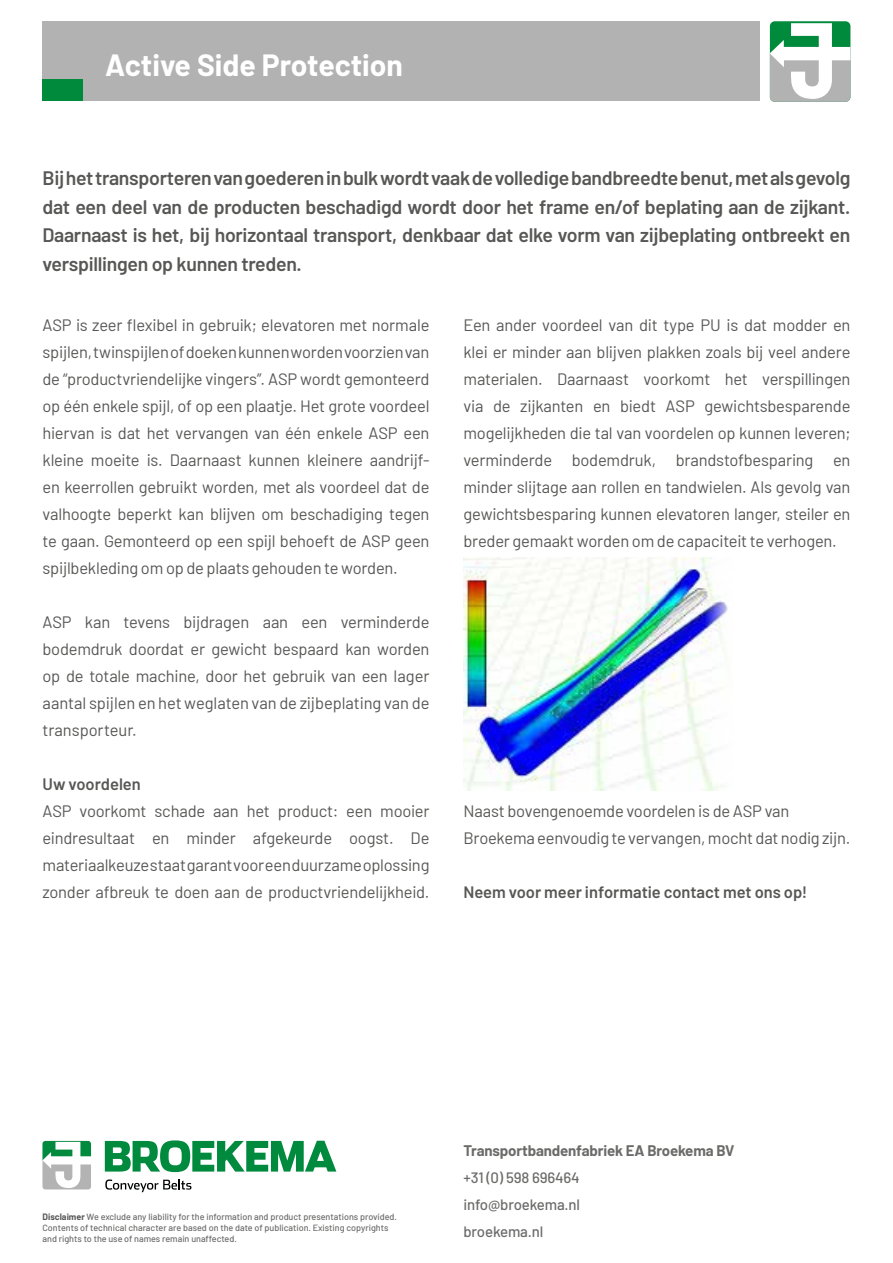
<style>
.page{position:relative;width:893px;height:1263px;background:#fff}
.page>*{position:absolute;margin:0;border:0;box-sizing:border-box;transform-origin:0 0}
.t1{font:700 30px "Barlow";color:#fff}
.t2{font:600 19.5px/28.5px "Barlow";letter-spacing:-.015em;color:#575756;text-align:justify}
.t3{font:16.5px/27px "Barlow";letter-spacing:-.015em;color:#575756;text-align:justify}
.t4{font:600 16.5px "Barlow";color:#575756}
.t5{font:500 15px/27px "Barlow";letter-spacing:-.01em;color:#6b6b6a;text-align:justify}
.t6{font:700 15px "Barlow";letter-spacing:-.01em;color:#6b6b6a}
.t7{font:500 9px/10.8px "Barlow";color:#6b6b6a}
.s1{font-weight:700;color:#575756}
</style>
<div class="page">
<img style="left:463px;top:557px;width:265px;height:233px">
<div style="left:43px;top:21px;width:717px;height:80px;background:#b3b2b2"></div>
<div style="left:43px;top:79px;width:40px;height:22px;background:#008a3c"></div>
<div style="left:770px;top:21px;width:80px;height:81px;background:#008a3c;border-radius:5px"></div>
<svg style="left:770px;top:23px;width:80px;height:79px"></svg>
<svg style="left:42px;top:1141px;width:49px;height:48px"></svg>
<svg style="left:105px;top:1140px;width:231px;height:32px"></svg>
<svg style="left:105px;top:1179px;width:86px;height:13px"></svg>
<h1 class="t1" style="left:105px;top:43px;width:299px">Active Side Protection</h1>
<p class="t2" style="left:43px;top:162px;width:809px">Bij het transporteren van goederen in bulk wordt vaak de volledige bandbreedte benut, met als gevolg dat een deel van de producten beschadigd wordt door het frame en/of beplating aan de zijkant.<br>Daarnaast is het, bij horizontaal transport, denkbaar dat elke vorm van zijbeplating ontbreekt en verspillingen op kunnen treden.</p>
<p class="t3" style="left:43px;top:310px;width:388px">ASP is zeer flexibel in gebruik; elevatoren met normale spijlen, twinspijlen of doeken kunnen worden voorzien van de “productvriendelijke vingers”. ASP wordt gemonteerd op één enkele spijl, of op een plaatje. Het grote voordeel hiervan is dat het vervangen van één enkele ASP een kleine moeite is. Daarnaast kunnen kleinere aandrijf&shy;en keerrollen gebruikt worden, met als voordeel dat de valhoogte beperkt kan blijven om beschadiging tegen te gaan. Gemonteerd op een spijl behoeft de ASP geen spijlbekleding om op de plaats gehouden te worden.</p>
<p class="t3" style="left:43px;top:607px;width:388px">ASP kan tevens bijdragen aan een verminderde bodemdruk doordat er gewicht bespaard kan worden op de totale machine, door het gebruik van een lager aantal spijlen en het weglaten van de zijbeplating van de transporteur.</p>
<p class="t4" style="left:43px;top:772px;width:100px">Uw voordelen</p>
<p class="t3" style="left:43px;top:796px;width:388px">ASP voorkomt schade aan het product: een mooier eindresultaat en minder afgekeurde oogst. De materiaalkeuze staat garant voor een duurzame oplossing zonder afbreuk te doen aan de productvriendelijkheid.</p>
<p class="t3" style="left:463px;top:310px;width:388px">Een ander voordeel van dit type PU is dat modder en klei er minder aan blijven plakken zoals bij veel andere materialen. Daarnaast voorkomt het verspillingen via de zijkanten en biedt ASP gewichtsbesparende mogelijkheden die tal van voordelen op kunnen leveren; verminderde bodemdruk, brandstofbesparing en minder slijtage aan rollen en tandwielen. Als gevolg van gewichtsbesparing kunnen elevatoren langer, steiler en breder gemaakt worden om de capaciteit te verhogen.</p>
<p class="t3" style="left:463px;top:796px;width:388px">Naast bovengenoemde voordelen is de ASP van<br>Broekema eenvoudig te vervangen, mocht dat nodig zijn.</p>
<p class="t4" style="left:463px;top:880px;width:345px">Neem voor meer informatie contact met ons op!</p>
<p class="t7" style="left:43px;top:1211px;width:356px"><span class="s1">Disclaimer</span> We exclude any liability for the information and product presentations provided.<br>Contents of technical character are based on the date of publication. Existing copyrights and rights to the use of names remain unaffected.</p>
<p class="t6" style="left:463px;top:1140px;width:272px">Transportbandenfabriek EA Broekema BV</p>
<p class="t5" style="left:463px;top:1163px;width:118px">+31 (0) 598 696464 info@broekema.nl broekema.nl</p>
</div>
